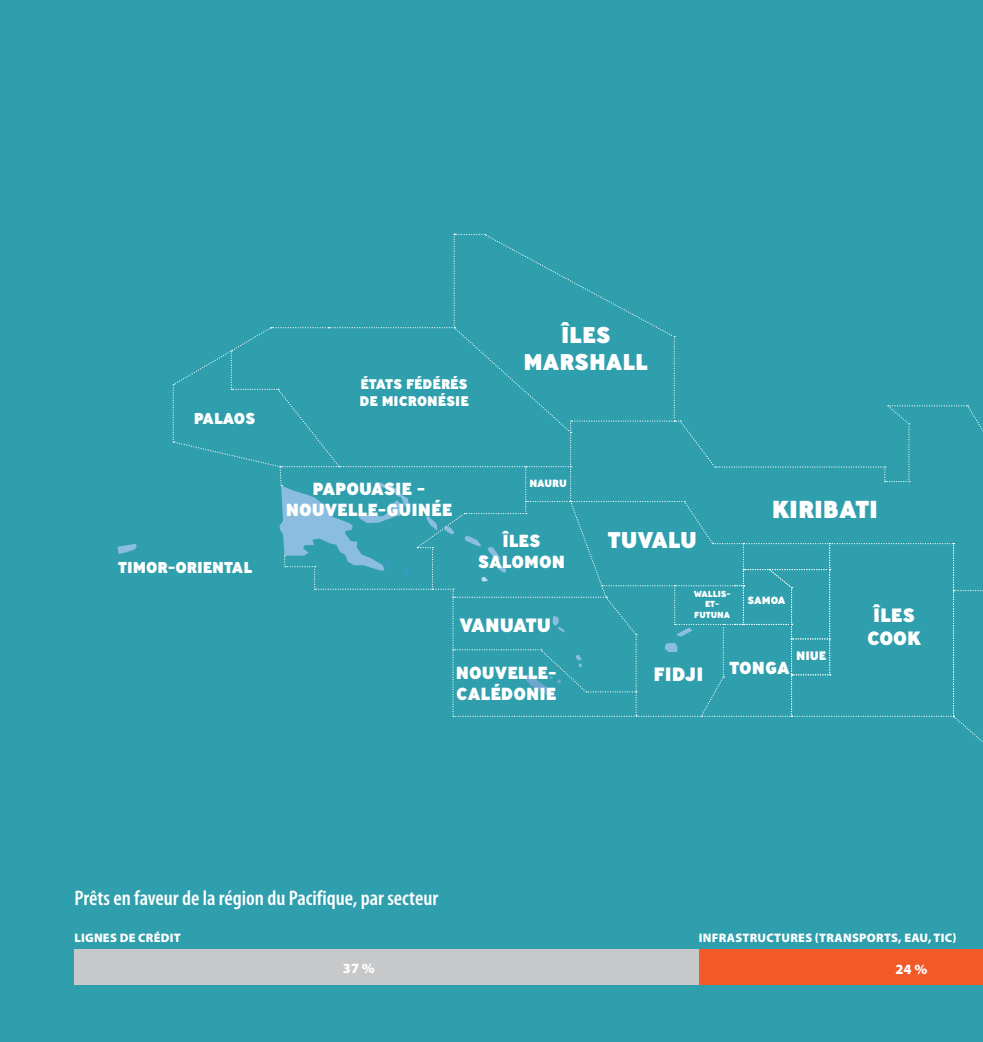
<style>
.page{position:relative;width:983px;height:1042px;background:#fff}
.page>*{position:absolute;margin:0;border:0;box-sizing:border-box;transform-origin:0 0}
.t1{font:800 24.5px "Ministry";color:#fff}
.t2{font:800 22.75px/27.3px "Ministry";color:#fff;text-align:center}
.t3{font:600 condensed 21.18px "Myriad Pro";color:#fff}
.t4{font:800 19.25px/23.1px "Ministry";color:#fff;text-align:center}
.t5{font:800 19.25px "Ministry";letter-spacing:-.025em;color:#fff}
.t6{font:800 17.5px/21px "Ministry";color:#fff}
.t7{font:800 17.32px "Ministry";color:#fff}
.t8{font:800 15.75px "Ministry";color:#fff}
.t9{font:900 14.17px "Myriad Pro";color:#fff}
.t10{font:800 14px/16.8px "Ministry";color:#fff}
.t11{font:900 12.42px "Myriad Pro";letter-spacing:.02em;color:#fff}
.t12{font:800 12.25px "Ministry";color:#fff}
.t13{font:800 10.5px "Ministry";color:#fff}
.t14{font:800 8.75px/10.5px "Ministry";color:#fff;text-align:center}
</style>
<div class="page">
<div style="left:0;top:0;width:982px;height:1042px;background:#2f9fad"></div>
<div style="left:698px;top:949px;width:284px;height:36px;background:#f15929"></div>
<div style="left:74px;top:949px;width:624px;height:36px;background:#c7c8ca"></div>
<svg style="left:173px;top:233px;width:810px;height:562px"></svg>
<svg style="left:117px;top:544px;width:20px;height:10px"></svg>
<p class="t8" style="left:194px;top:408px;width:63px">PALAOS</p>
<p class="t8" style="left:118px;top:556px;width:136px">TIMOR-ORIENTAL</p>
<p class="t10" style="left:359px;top:375px;width:111px">ÉTATS FÉDÉRÉS<br>DE MICRONÉSIE</p>
<p class="t2" style="left:523px;top:321px;width:126px">ÎLES<br>MARSHALL</p>
<p class="t6" style="left:312px;top:478px;width:114px">PAPOUASIE -</p>
<p class="t6" style="left:286px;top:499px;width:168px">NOUVELLE-GUINÉE</p>
<p class="t13" style="left:529px;top:476px;width:39px">NAURU</p>
<p class="t6" style="left:502px;top:529px;width:40px">ÎLES</p>
<p class="t2" style="left:607px;top:525px;width:91px">TUVALU</p>
<p class="t6" style="left:477px;top:550px;width:89px">SALOMON</p>
<p class="t5" style="left:459px;top:612px;width:93px">VANUATU</p>
<p class="t14" style="left:693px;top:588px;width:39px">WALLIS-<br>ET-<br>FUTUNA</p>
<p class="t1" style="left:771px;top:493px;width:108px">KIRIBATI</p>
<p class="t13" style="left:747px;top:593px;width:40px">SAMOA</p>
<p class="t4" style="left:867px;top:603px;width:55px">ÎLES<br>COOK</p>
<p class="t6" style="left:456px;top:662px;width:102px">NOUVELLE-<br>CALÉDONIE</p>
<p class="t4" style="left:653px;top:662px;width:51px">FIDJI</p>
<p class="t12" style="left:796px;top:647px;width:32px">NIUE</p>
<p class="t7" style="left:729px;top:656px;width:62px">TONGA</p>
<p class="t3" style="left:74px;top:886px;width:365px">Prêts en faveur de la région du Pacifique, par secteur</p>
<p class="t11" style="left:74px;top:930px;width:108px">LIGNES DE CRÉDIT</p>
<p class="t11" style="left:698px;top:930px;width:259px">INFRASTRUCTURES (TRANSPORTS, EAU, TIC)</p>
<p class="t9" style="left:343px;top:960px;width:33px">37 %</p>
<p class="t9" style="left:895px;top:961px;width:33px">24 %</p>
</div>
